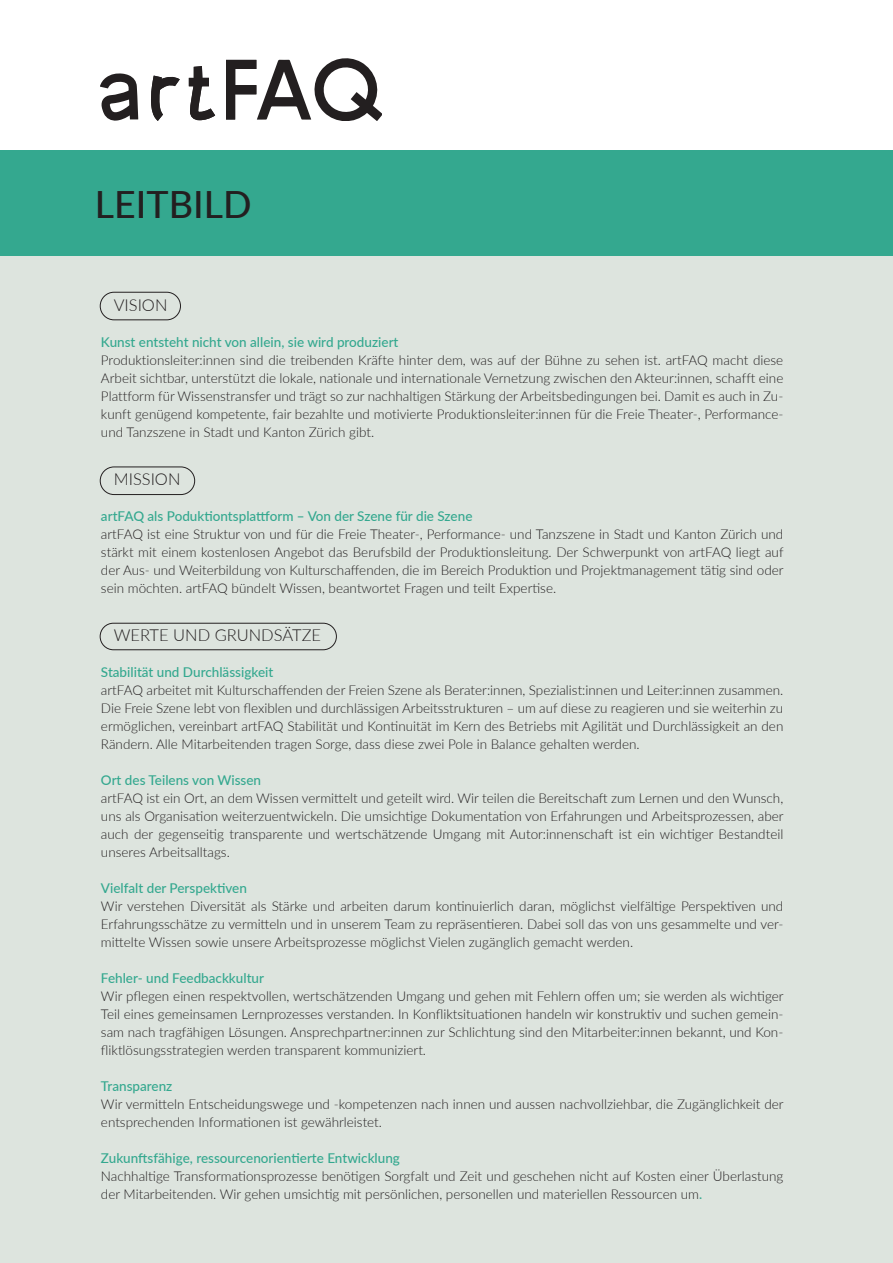
<style>
.page{position:relative;width:893px;height:1263px;background:#fff}
.page>*{position:absolute;margin:0;border:0;box-sizing:border-box;transform-origin:0 0}
.datum{font:500 37.5px "Lato";color:#231f20}
.Grundtext{font:300 16.5px "Lato";color:#231f20}
.Grundtext-2{font:300 13.5px/18px "Lato";color:#231f20;text-align:justify}
.Grundtext-3{font:500 13.5px "Lato";color:#34a88f}
.s1{font-weight:500;color:#34a88f}
</style>
<div class="page">
<div style="left:0;top:256px;width:893px;height:1007px;background:#dde4de"></div>
<div style="left:0;top:150px;width:893px;height:106px;background:#34a88f"></div>
<svg style="left:101px;top:73px;width:37px;height:48px"></svg>
<svg style="left:226px;top:59px;width:156px;height:62px"></svg>
<svg style="left:189px;top:66px;width:26px;height:54px"></svg>
<svg style="left:151px;top:76px;width:29px;height:45px"></svg>
<div style="left:100px;top:623px;width:237px;height:27px;border:1px solid #231f20;border-radius:13px"></div>
<div style="left:100px;top:292px;width:81px;height:28px;border:1px solid #231f20;border-radius:14px"></div>
<div style="left:100px;top:467px;width:95px;height:28px;border:1px solid #231f20;border-radius:14px"></div>
<p class="datum" style="left:95px;top:177px;width:158px">LEITBILD</p>
<p class="Grundtext" style="left:114px;top:293px;width:55px">VISION</p>
<p class="Grundtext-3" style="left:101px;top:332px;width:299px">Kunst entsteht nicht von allein, sie wird produziert</p>
<p class="Grundtext-2" style="left:101px;top:350px;width:684px">Produktionsleiter:innen sind die treibenden Kräfte hinter dem, was auf der Bühne zu sehen ist. artFAQ macht diese Arbeit sichtbar, unterstützt die lokale, nationale und internationale Vernetzung zwischen den Akteur:innen, schafft eine Plattform für Wissenstransfer und trägt so zur nachhaltigen Stärkung der Arbeitsbedingungen bei. Damit es auch in Zu&shy;kunft genügend kompetente, fair bezahlte und motivierte Produktionsleiter:innen für die Freie Theater-, Performance&shy;und Tanzszene in Stadt und Kanton Zürich gibt.</p>
<p class="Grundtext" style="left:114px;top:467px;width:68px">MISSION</p>
<p class="Grundtext-3" style="left:101px;top:506px;width:373px">artFAQ als Poduktiontsplattform – Von der Szene für die Szene</p>
<p class="Grundtext-2" style="left:101px;top:524px;width:684px">artFAQ ist eine Struktur von und für die Freie Theater-, Performance- und Tanzszene in Stadt und Kanton Zürich und stärkt mit einem kostenlosen Angebot das Berufsbild der Produktionsleitung. Der Schwerpunkt von artFAQ liegt auf der Aus- und Weiterbildung von Kulturschaffenden, die im Bereich Produktion und Projektmanagement tätig sind oder sein möchten. artFAQ bündelt Wissen, beantwortet Fragen und teilt Expertise.</p>
<p class="Grundtext" style="left:114px;top:623px;width:209px">WERTE UND GRUNDSÄTZE</p>
<p class="Grundtext-3" style="left:101px;top:662px;width:174px">Stabilität und Durchlässigkeit</p>
<p class="Grundtext-2" style="left:101px;top:680px;width:684px">artFAQ arbeitet mit Kulturschaffenden der Freien Szene als Berater:innen, Spezialist:innen und Leiter:innen zusammen.<br>Die Freie Szene lebt von flexiblen und durchlässigen Arbeitsstrukturen – um auf diese zu reagieren und sie weiterhin zu ermöglichen, vereinbart artFAQ Stabilität und Kontinuität im Kern des Betriebs mit Agilität und Durchlässigkeit an den Rändern. Alle Mitarbeitenden tragen Sorge, dass diese zwei Pole in Balance gehalten werden.</p>
<p class="Grundtext-3" style="left:101px;top:770px;width:162px">Ort des Teilens von Wissen</p>
<p class="Grundtext-2" style="left:101px;top:788px;width:684px">artFAQ ist ein Ort, an dem Wissen vermittelt und geteilt wird. Wir teilen die Bereitschaft zum Lernen und den Wunsch, uns als Organisation weiterzuentwickeln. Die umsichtige Dokumentation von Erfahrungen und Arbeitsprozessen, aber auch der gegenseitig transparente und wertschätzende Umgang mit Autor:innenschaft ist ein wichtiger Bestandteil unseres Arbeitsalltags.</p>
<p class="Grundtext-3" style="left:101px;top:878px;width:148px">Vielfalt der Perspektiven</p>
<p class="Grundtext-2" style="left:101px;top:896px;width:684px">Wir verstehen Diversität als Stärke und arbeiten darum kontinuierlich daran, möglichst vielfältige Perspektiven und Erfahrungsschätze zu vermitteln und in unserem Team zu repräsentieren. Dabei soll das von uns gesammelte und ver&shy;mittelte Wissen sowie unsere Arbeitsprozesse möglichst Vielen zugänglich gemacht werden.</p>
<p class="Grundtext-3" style="left:101px;top:968px;width:165px">Fehler- und Feedbackkultur</p>
<p class="Grundtext-2" style="left:101px;top:986px;width:684px">Wir pflegen einen respektvollen, wertschätzenden Umgang und gehen mit Fehlern offen um; sie werden als wichtiger Teil eines gemeinsamen Lernprozesses verstanden. In Konfliktsituationen handeln wir konstruktiv und suchen gemein&shy;sam nach tragfähigen Lösungen. Ansprechpartner:innen zur Schlichtung sind den Mitarbeiter:innen bekannt, und Kon&shy;fliktlösungsstrategien werden transparent kommuniziert.</p>
<p class="Grundtext-3" style="left:101px;top:1076px;width:73px">Transparenz</p>
<p class="Grundtext-2" style="left:101px;top:1094px;width:684px">Wir vermitteln Entscheidungswege und -kompetenzen nach innen und aussen nachvollziehbar, die Zugänglichkeit der entsprechenden Informationen ist gewährleistet.</p>
<p class="Grundtext-3" style="left:101px;top:1148px;width:301px">Zukunftsfähige, ressourcenorientierte Entwicklung</p>
<p class="Grundtext-2" style="left:101px;top:1166px;width:684px">Nachhaltige Transformationsprozesse benötigen Sorgfalt und Zeit und geschehen nicht auf Kosten einer Überlastung der Mitarbeitenden. Wir gehen umsichtig mit persönlichen, personellen und materiellen Ressourcen um<span class="s1">.</span></p>
</div>
